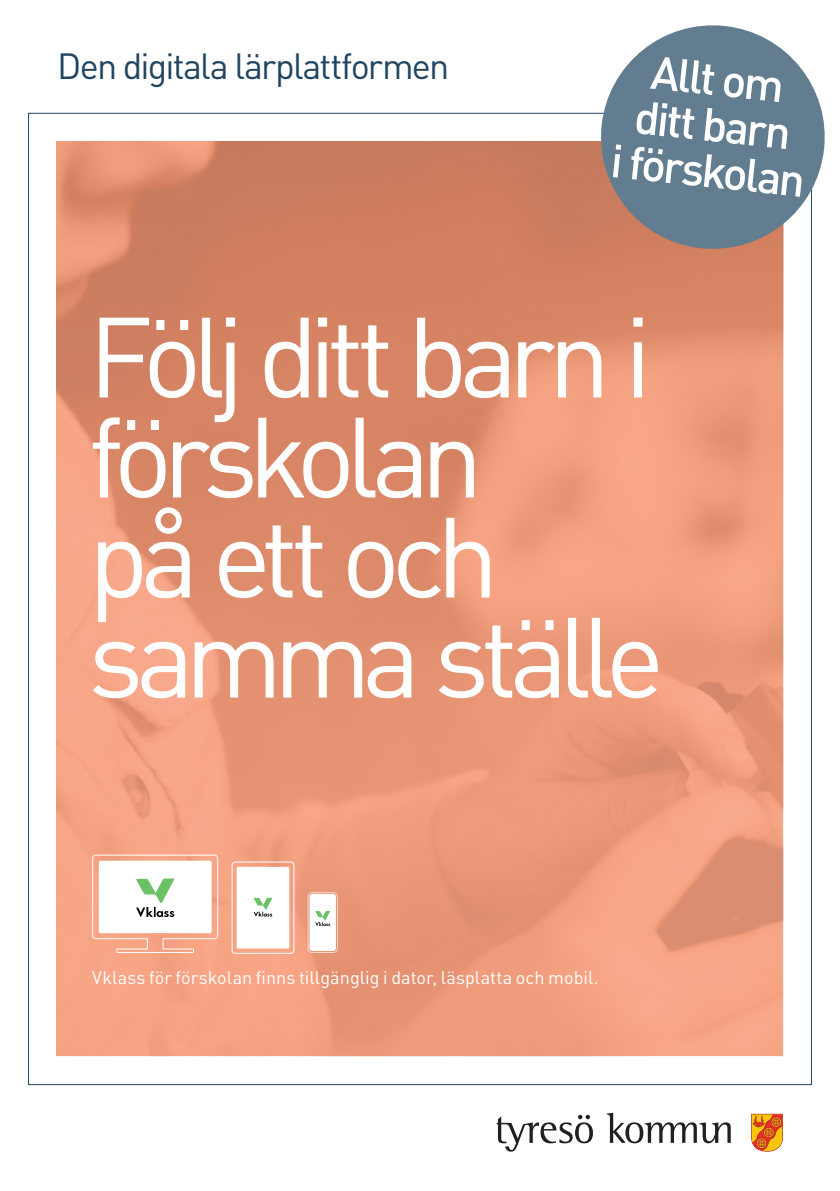
<style>
.page{position:relative;width:840px;height:1191px;background:#fff}
.page>*{position:absolute;margin:0;border:0;box-sizing:border-box;transform-origin:0 0}
.RUBRIK_TYRESO{font:112px/100px "DIN";letter-spacing:-.085em;color:#fff}
.t1{font:500 46px "DIN";color:#fff}
.RUBRIK_TYRESO-2{font:36px "DIN";letter-spacing:-.05em;color:#204560}
.BILDTXT_TYRESO{font:18px "DIN";letter-spacing:.005em;color:#fff}
</style>
<div class="page">
<img style="left:57px;top:142px;width:725px;height:914px">
<svg style="left:606px;top:1112px;width:124px;height:31px"></svg>
<svg style="left:496px;top:1114px;width:96px;height:37px"></svg>
<svg style="left:751px;top:1113px;width:31px;height:38px"></svg>
<div style="left:231px;top:861px;width:63px;height:92px;border:1px solid #fff;border-radius:3px"></div>
<div style="left:236px;top:866px;width:53px;height:82px;background:#fff"></div>
<svg style="left:92px;top:854px;width:126px;height:99px"></svg>
<svg style="left:253px;top:897px;width:19px;height:19px"></svg>
<svg style="left:307px;top:892px;width:30px;height:61px"></svg>
<svg style="left:594px;top:25px;width:231px;height:230px;fill:#637d90"></svg>
<p class="RUBRIK_TYRESO-2" style="left:57px;top:42px;width:393px">Den digitala lärplattformen</p>
<p class="t1" style="left:654px;top:43px;width:135px;rotate:6deg">Allt om</p>
<p class="t1" style="left:637px;top:87px;width:158px;rotate:6deg">ditt barn</p>
<p class="t1" style="left:613px;top:131px;width:196px;rotate:6deg">i förskolan</p>
<p class="RUBRIK_TYRESO" style="left:88px;top:303px;width:565px">Följ ditt barn i förskolan</p>
<p class="RUBRIK_TYRESO" style="left:88px;top:503px;width:578px">på ett och samma ställe</p>
<p class="BILDTXT_TYRESO" style="left:92px;top:965px;width:508px">Vklass för förskolan finns tillgänglig i dator, läsplatta och mobil.</p>
</div>
